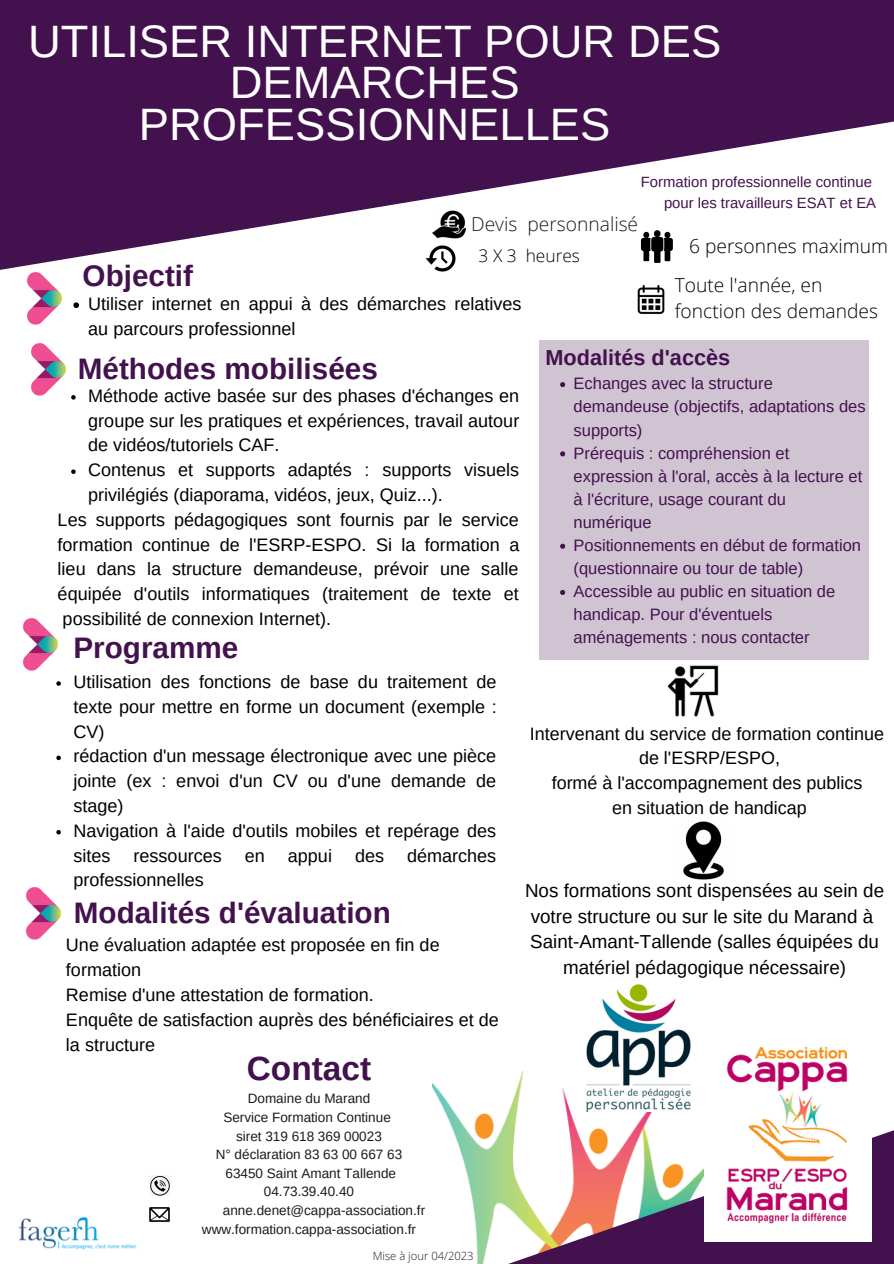
<style>
.page{position:relative;width:894px;height:1264px;background:#fff}
.page>*{position:absolute;margin:0;border:0;box-sizing:border-box;transform-origin:0 0}
.t1{font:45.3px/41.7px "Arimo";color:#fff;text-align:center}
.t2{font:700 33.45px "Arimo";color:#43114d}
.t3{font:700 29.7px "Arimo";color:#43114d}
.t4{font:700 21.75px "Arimo";color:#43114d}
.t5{font:300 19.2px/26.4px "Open Sans";color:#000}
.t6{font:300 19.2px "Open Sans";color:#1a1b19}
.t7{font:18.75px/26px "Arimo";color:#000;text-align:center}
.t8{font:18px/24.8px "Arimo";color:#000}
.t9{font:300 17.25px "Open Sans";color:#000}
.t10{font:16.5px/23.1px "Arimo";color:#43114d}
.t11{font:14.85px/20.2px "Arimo";color:#43114d;text-align:right}
.t12{font:13.5px "Arimo";color:#1a1b19}
.t13{font:300 11.25px "Open Sans";color:#1a1b19}
</style>
<div class="page">
<div style="left:0;top:0;width:893px;height:109px;background:#43114d"></div>
<svg style="left:0;top:109px;width:893px;height:450px"></svg>
<img style="left:432px;top:1071px;width:259px;height:132px">
<svg style="left:473px;top:1114px;width:420px;height:149px"></svg>
<img style="left:704px;top:1046px;width:167px;height:195px">
<div style="left:327px;top:1098px;width:133px;height:133px;background:#fff;border-radius:50%"></div>
<img style="left:683px;top:822px;width:41px;height:57px">
<img style="left:667px;top:665px;width:52px;height:52px">
<div style="left:539px;top:340px;width:329px;height:319px;background:#d0c4d3"></div>
<img style="left:432px;top:208px;width:33px;height:33px">
<img style="left:633px;top:222px;width:47px;height:47px">
<img style="left:423px;top:243px;width:34px;height:30px">
<img style="left:622px;top:279px;width:57px;height:41px">
<img style="left:25px;top:270px;width:36px;height:55px">
<img style="left:586px;top:984px;width:104px;height:127px">
<svg style="left:560px;top:382px;width:5px;height:5px"></svg>
<svg style="left:560px;top:451px;width:5px;height:5px"></svg>
<svg style="left:560px;top:543px;width:5px;height:6px"></svg>
<svg style="left:560px;top:590px;width:5px;height:5px"></svg>
<svg style="left:73px;top:302px;width:6px;height:6px"></svg>
<svg style="left:71px;top:395px;width:5px;height:4px"></svg>
<svg style="left:71px;top:469px;width:5px;height:5px"></svg>
<img style="left:30px;top:341px;width:36px;height:56px">
<img style="left:22px;top:618px;width:35px;height:53px">
<img style="left:25px;top:887px;width:36px;height:53px">
<svg style="left:56px;top:681px;width:5px;height:4px"></svg>
<svg style="left:56px;top:755px;width:5px;height:5px"></svg>
<svg style="left:56px;top:830px;width:5px;height:4px"></svg>
<img style="left:150px;top:1175px;width:20px;height:20px">
<img style="left:149px;top:1207px;width:20px;height:15px">
<img style="left:18px;top:1217px;width:119px;height:33px">
<h1 class="t1" style="left:28px;top:20px;width:694px">UTILISER INTERNET POUR DES<br>DEMARCHES<br>PROFESSIONNELLES</h1>
<p class="t11" style="left:640px;top:172px;width:237px">Formation professionnelle continue pour les travailleurs ESAT et EA</p>
<h3 class="t3" style="left:83px;top:259px;width:112px">Objectif</h3>
<p class="t6" style="left:471px;top:210px;width:168px">Devis personnalisé</p>
<p class="t9" style="left:478px;top:243px;width:103px">3 X 3 heures</p>
<p class="t8" style="left:88px;top:292px;width:435px">Utiliser internet en appui à des démarches relatives au parcours professionnel</p>
<p class="t5" style="left:688px;top:232px;width:201px">6 personnes maximum</p>
<p class="t5" style="left:674px;top:271px;width:205px">Toute l'année, en fonction des demandes</p>
<h3 class="t3" style="left:78px;top:352px;width:301px">Méthodes mobilisées</h3>
<p class="t8" style="left:88px;top:383px;width:432px">Méthode active basée sur des phases d'échanges en</p>
<p class="t8" style="left:88px;top:408px;width:432px">groupe sur les pratiques et expériences, travail autour</p>
<p class="t8" style="left:88px;top:433px;width:193px">de vidéos/tutoriels CAF.</p>
<p class="t8" style="left:88px;top:457px;width:432px">Contenus et supports adaptés : supports visuels</p>
<p class="t8" style="left:88px;top:482px;width:356px">privilégiés (diaporama, vidéos, jeux, Quiz...).</p>
<p class="t8" style="left:58px;top:507px;width:462px">Les supports pédagogiques sont fournis par le service</p>
<p class="t8" style="left:58px;top:532px;width:463px">formation continue de l'ESRP-ESPO. Si la formation a</p>
<p class="t8" style="left:58px;top:556px;width:462px">lieu dans la structure demandeuse, prévoir une salle</p>
<p class="t8" style="left:58px;top:581px;width:462px">équipée d'outils informatiques (traitement de texte et</p>
<p class="t8" style="left:63px;top:606px;width:270px">possibilité de connexion Internet).</p>
<h3 class="t3" style="left:73px;top:631px;width:166px">Programme</h3>
<p class="t4" style="left:545px;top:345px;width:186px">Modalités d'accès</p>
<p class="t10" style="left:573px;top:372px;width:293px">Echanges avec la structure demandeuse (objectifs, adaptations des supports)<br>Prérequis : compréhension et expression à l'oral, accès à la lecture et à l'écriture, usage courant du numérique<br>Positionnements en début de formation (questionnaire ou tour de table)<br>Accessible au public en situation de handicap. Pour d'éventuels aménagements : nous contacter</p>
<p class="t8" style="left:73px;top:669px;width:424px">Utilisation des fonctions de base du traitement de texte pour mettre en forme un document (exemple :<br>CV)<br>rédaction d'un message électronique avec une pièce jointe (ex : envoi d'un CV ou d'une demande de stage)<br>Navigation à l'aide d'outils mobiles et repérage des sites</p>
<p class="t8" style="left:133px;top:842px;width:90px">ressources</p>
<p class="t8" style="left:245px;top:842px;width:22px">en</p>
<p class="t8" style="left:288px;top:842px;width:46px">appui</p>
<p class="t8" style="left:355px;top:842px;width:31px">des</p>
<p class="t8" style="left:407px;top:842px;width:91px">démarches</p>
<p class="t8" style="left:73px;top:867px;width:132px">professionnelles</p>
<h3 class="t3" style="left:74px;top:896px;width:318px">Modalités d'évaluation</h3>
<p class="t8" style="left:66px;top:932px;width:434px">Une évaluation adaptée est proposée en fin de formation<br>Remise d'une attestation de formation.<br>Enquête de satisfaction auprès des bénéficiaires et de la structure</p>
<h2 class="t2" style="left:247px;top:1049px;width:126px">Contact</h2>
<p class="t12" style="left:248px;top:1091px;width:124px">Domaine du Marand</p>
<p class="t12" style="left:223px;top:1109px;width:169px">Service Formation Continue</p>
<p class="t12" style="left:236px;top:1128px;width:147px">siret 319 618 369 00023</p>
<p class="t12" style="left:216px;top:1146px;width:188px">N° déclaration 83 63 00 667 63</p>
<p class="t12" style="left:225px;top:1165px;width:172px">63450 Saint Amant Tallende</p>
<p class="t12" style="left:264px;top:1184px;width:92px">04.73.39.40.40</p>
<p class="t12" style="left:223px;top:1202px;width:204px">anne.denet@cappa-association.fr</p>
<p class="t12" style="left:202px;top:1221px;width:215px">www.formation.cappa-association.fr</p>
<p class="t13" style="left:372px;top:1247px;width:102px">Mise à jour 04/2023</p>
<p class="t8" style="left:530px;top:721px;width:355px;text-align:center">Intervenant du service de formation continue de l'ESRP/ESPO,<br>formé à l'accompagnement des publics<br>en situation de handicap</p>
<p class="t7" style="left:525px;top:877px;width:360px">Nos formations sont dispensées au sein de votre structure ou sur le site du Marand à Saint-Amant-Tallende (salles équipées du matériel pédagogique nécessaire)</p>
</div>
